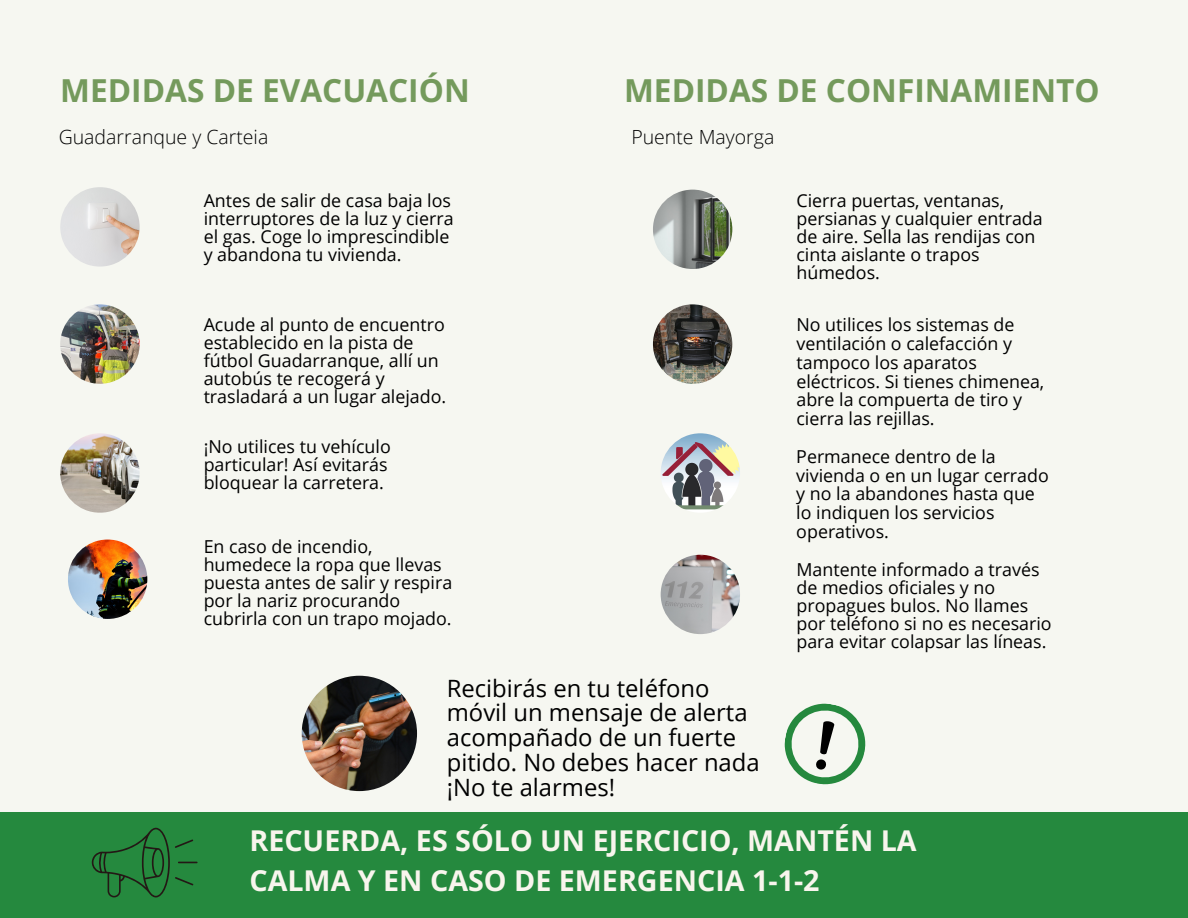
<style>
.page{position:relative;width:1188px;height:918px;background:#f6f7f1}
.page>*{position:absolute;margin:0;border:0;box-sizing:border-box;transform-origin:0 0}
.t1{font:700 31.65px "Open Sans";color:#749a5c}
.t2{font:700 28.65px "Open Sans";color:#f8f5ed}
.t3{font:23.85px/24.8px "Open Sans";color:#000}
.t4{font:300 19.5px "Open Sans";color:#000}
.t5{font:17.85px/18px "Open Sans";color:#000}
</style>
<div class="page">
<img style="left:60px;top:187px;width:80px;height:80px;border-radius:50%">
<div style="left:0;top:813px;width:1188px;height:105px;background:#25893e"></div>
<img style="left:60px;top:304px;width:80px;height:80px;border-radius:50%">
<img style="left:60px;top:433px;width:80px;height:80px;border-radius:50%">
<img style="left:68px;top:540px;width:79px;height:79px;border-radius:50%">
<img style="left:653px;top:190px;width:79px;height:79px;border-radius:50%">
<img style="left:653px;top:304px;width:79px;height:80px;border-radius:50%">
<img style="left:661px;top:433px;width:79px;height:80px;border-radius:50%">
<img style="left:661px;top:555px;width:79px;height:79px;border-radius:50%">
<svg style="left:784px;top:703px;width:82px;height:82px"></svg>
<img style="left:302px;top:676px;width:115px;height:115px;border-radius:50%">
<svg style="left:92px;top:828px;width:106px;height:69px"></svg>
<p class="t1" style="left:60px;top:69px;width:411px">MEDIDAS DE EVACUACIÓN</p>
<p class="t4" style="left:59px;top:123px;width:211px">Guadarranque y Carteia</p>
<p class="t5" style="left:204px;top:191px;width:251px">Antes de salir de casa baja los interruptores de la luz y cierra el gas. Coge lo imprescindible y abandona tu vivienda.</p>
<p class="t5" style="left:204px;top:315px;width:244px">Acude al punto de encuentro establecido en la pista de fútbol Guadarranque, allí un autobús te recogerá y trasladará a un lugar alejado.</p>
<p class="t5" style="left:204px;top:437px;width:189px">¡No utilices tu vehículo particular! Así evitarás bloquear la carretera.</p>
<p class="t5" style="left:204px;top:537px;width:250px">En caso de incendio, humedece la ropa que llevas puesta antes de salir y respira por la nariz procurando cubrirla con un trapo mojado.</p>
<p class="t1" style="left:624px;top:69px;width:477px">MEDIDAS DE CONFINAMIENTO</p>
<p class="t4" style="left:631px;top:123px;width:145px">Puente Mayorga</p>
<p class="t5" style="left:796px;top:191px;width:248px">Cierra puertas, ventanas, persianas y cualquier entrada de aire. Sella las rendijas con cinta aislante o trapos húmedos.</p>
<p class="t5" style="left:796px;top:315px;width:249px;line-height:18.8px">No utilices los sistemas de ventilación o calefacción y tampoco los aparatos eléctricos. Si tienes chimenea, abre la compuerta de tiro y cierra las rejillas.</p>
<p class="t5" style="left:796px;top:447px;width:254px;line-height:18.8px">Permanece dentro de la vivienda o en un lugar cerrado y no la abandones hasta que lo indiquen los servicios operativos.</p>
<p class="t5" style="left:796px;top:560px;width:257px">Mantente informado a través de medios oficiales y no propagues bulos. No llames por teléfono si no es necesario para evitar colapsar las líneas.</p>
<p class="t3" style="left:447px;top:675px;width:314px">Recibirás en tu teléfono móvil un mensaje de alerta acompañado de un fuerte pitido. No debes hacer nada ¡No te alarmes!</p>
<p class="t2" style="left:249px;top:821px;width:669px">RECUERDA, ES SÓLO UN EJERCICIO, MANTÉN LA</p>
<p class="t2" style="left:249px;top:860px;width:572px">CALMA Y EN CASO DE EMERGENCIA 1-1-2</p>
</div>
